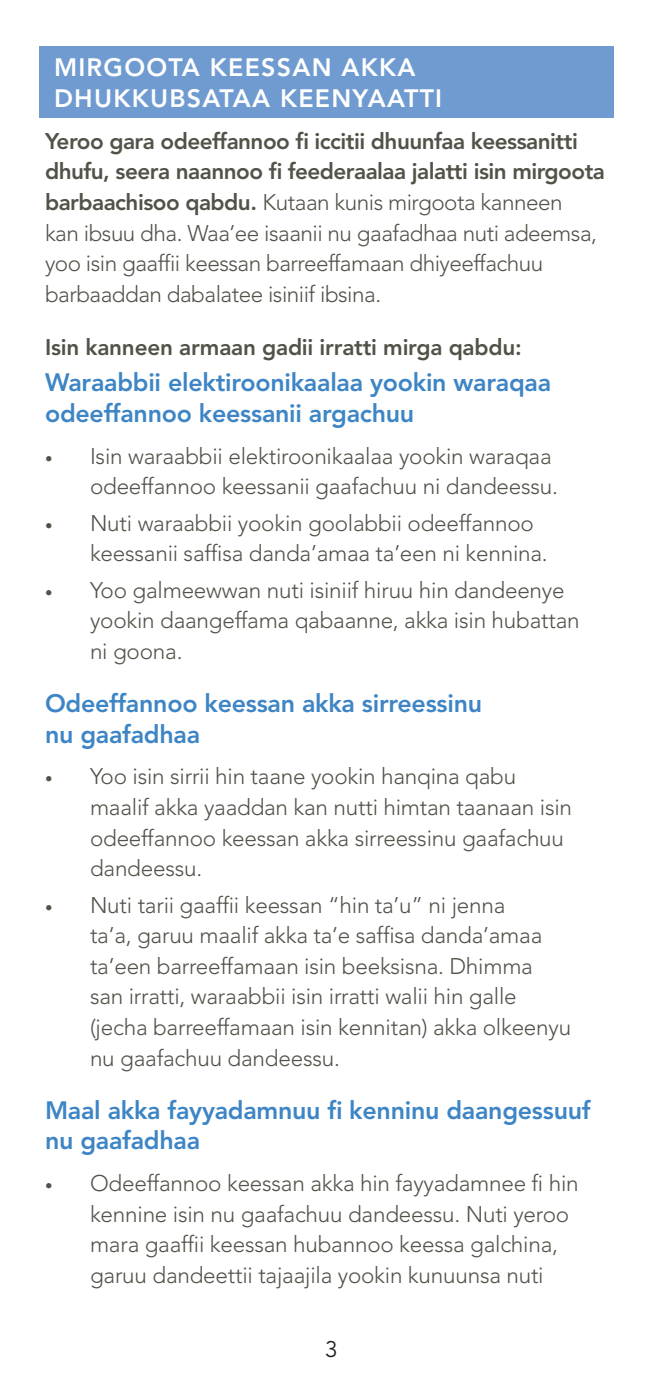
<style>
.page{position:relative;width:659px;height:1395px;background:#fff}
.page>*{position:absolute;margin:0;border:0;box-sizing:border-box;transform-origin:0 0}
.t1{font:800 25px/30.5px "Avenir";letter-spacing:-.01em;color:#3e85c5}
.t2{font:800 25px/30.5px "Avenir";letter-spacing:.05em;color:#fff}
.t3{font:300 22.5px/30.5px "Avenir";letter-spacing:-.01em;color:#535249}
.t4{font:800 22.5px "Avenir";letter-spacing:-.01em;color:#535249}
.t5{font:22.5px "Avenir";color:#231f20}
.s1{font-weight:800}
.s2{font-size:15px}
</style>
<div class="page">
<div style="left:40px;top:46px;width:574px;height:72px;background:#6f9bd1"></div>
<p class="t2" style="left:54px;top:52px;width:390px">MIRGOOTA KEESSAN AKKA<br>DHUKKUBSATAA KEENYAATTI</p>
<p class="t3" style="left:45px;top:126px;width:561px"><span class="s1">Yeroo gara odeeffannoo fi iccitii dhuunfaa keessanitti dhufu, seera naannoo fi feederaalaa jalatti isin mirgoota barbaachisoo qabdu.</span> Kutaan kunis mirgoota kanneen<br>kan ibsuu dha. Waa’ee isaanii nu gaafadhaa nuti adeemsa, yoo isin gaaffii keessan barreeffamaan dhiyeeffachuu barbaaddan dabalatee isiniif ibsina.</p>
<p class="t4" style="left:45px;top:334px;width:478px">Isin kanneen armaan gadii irratti mirga qabdu:</p>
<p class="t1" style="left:45px;top:367px;width:507px">Waraabbii elektiroonikaalaa yookin waraqaa odeeffannoo keessanii argachuu</p>
<p class="t3" style="left:45px;top:441px;width:514px;text-align:right"><span class="s2">•</span> Isin waraabbii elektiroonikaalaa yookin waraqaa odeeffannoo keessanii gaafachuu ni dandeessu.</p>
<p class="t3" style="left:90px;top:508px;width:459px;text-indent:-45px"><span class="s2">•</span> Nuti waraabbii yookin goolabbii odeeffannoo keessanii saffisa danda’amaa ta’een ni kennina.</p>
<p class="t3" style="left:90px;top:574px;width:491px;text-indent:-45px"><span class="s2">•</span> Yoo galmeewwan nuti isiniif hiruu hin dandeenye yookin daangeffama qabaanne, akka isin hubattan ni goona.</p>
<p class="t1" style="left:45px;top:688px;width:439px">Odeeffannoo keessan akka sirreessinu nu gaafadhaa</p>
<p class="t3" style="left:90px;top:761px;width:483px;text-indent:-45px"><span class="s2">•</span> Yoo isin sirrii hin taane yookin hanqina qabu maalif akka yaaddan kan nutti himtan taanaan isin odeeffannoo keessan akka sirreessinu gaafachuu dandeessu.</p>
<p class="t3" style="left:90px;top:889px;width:483px;text-indent:-45px"><span class="s2">•</span> Nuti tarii gaaffii keessan “hin ta’u” ni jenna<br>ta’a, garuu maalif akka ta’e saffisa danda’amaa ta’een barreeffamaan isin beeksisna. Dhimma san irratti, waraabbii isin irratti walii hin galle (jecha barreeffamaan isin kennitan) akka olkeenyu nu gaafachuu dandeessu.</p>
<p class="t1" style="left:45px;top:1095px;width:547px">Maal akka fayyadamnuu fi kenninu daangessuuf nu gaafadhaa</p>
<p class="t3" style="left:90px;top:1168px;width:490px;text-indent:-45px"><span class="s2">•</span> Odeeffannoo keessan akka hin fayyadamnee fi hin kennine isin nu gaafachuu dandeessu. Nuti yeroo mara gaaffii keessan hubannoo keessa galchina, garuu dandeettii tajaajila yookin kunuunsa nuti</p>
<p class="t5" style="left:325px;top:1336px;width:14px">3</p>
</div>
